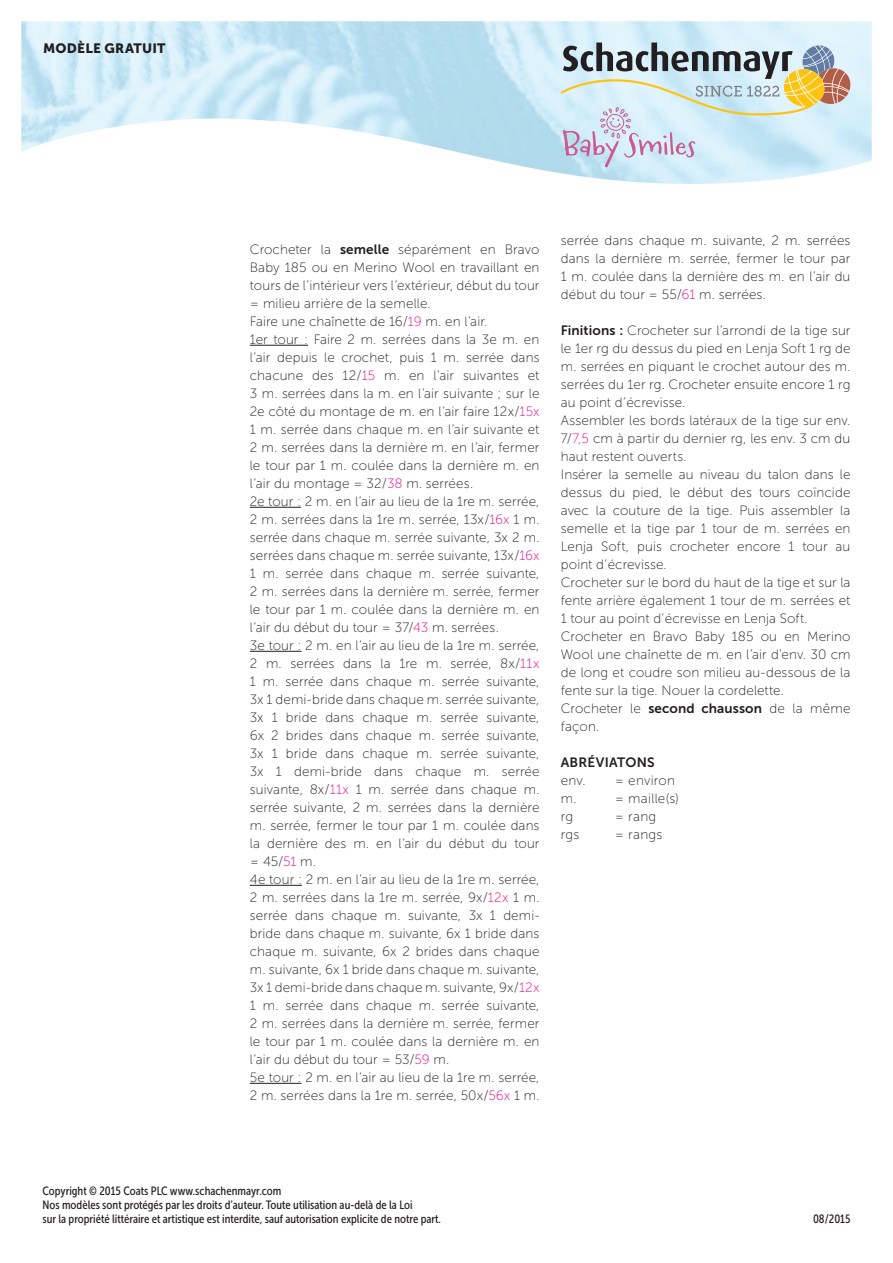
<style>
.page{position:relative;width:893px;height:1263px;background:#fff}
.page>*{position:absolute;margin:0;border:0;box-sizing:border-box;transform-origin:0 0}
.t1{font:13.5px/18px "Museo Sans 100";letter-spacing:.01em;color:#231f20}
.t2{font:13.5px "Museo Sans 900";letter-spacing:.02em;color:#231f20}
.t3{font:13.5px "Museo Sans 700";letter-spacing:.02em;color:#231f20}
.t4{font:12px/14.4px "Museo Sans Cond 500";color:#231f20}
.s1{font-family:"Museo Sans 700"}
.s2{color:#ed028c}
</style>
<div class="page">
<img style="left:21px;top:21px;width:851px;height:163px">
<svg style="left:561px;top:43px;width:289px;height:124px;background:#c4d2d6"></svg>
<hr style="left:250px;top:345px;width:58px;height:1px;background:#231f20">
<hr style="left:250px;top:507px;width:51px;height:1px;background:#231f20">
<hr style="left:250px;top:651px;width:52px;height:1px;background:#231f20">
<hr style="left:250px;top:885px;width:52px;height:1px;background:#231f20">
<hr style="left:250px;top:1083px;width:52px;height:1px;background:#231f20">
<p class="t2" style="left:43px;top:40px;width:124px">MODÈLE GRATUIT</p>
<p class="t1" style="left:250px;top:240px;width:291px">Crocheter la <span class="s1">semelle</span> séparément en Bravo Baby 185 ou en Merino Wool en travaillant en tours de l’intérieur vers l’extérieur, début du tour = milieu arrière de la semelle.<br>Faire une chaînette de 16/<span class="s2">19</span> m. en l’air.<br>1er tour : Faire 2 m. serrées dans la 3e m. en l’air depuis le crochet, puis 1 m. serrée dans chacune des 12/<span class="s2">15</span> m. en l’air suivantes et 3 m. serrées dans la m. en l’air suivante ; sur le 2e côté du montage de m. en l’air faire 12x/<span class="s2">15x </span>1 m. serrée dans chaque m. en l’air suivante et 2 m. serrées dans la dernière m. en l’air, fermer le tour par 1 m. coulée dans la dernière m. en l’air du montage = 32/<span class="s2">38</span> m. serrées.<br>2e tour : 2 m. en l’air au lieu de la 1re m. serrée, 2 m. serrées dans la 1re m. serrée, 13x/<span class="s2">16x</span> 1 m. serrée dans chaque m. serrée suivante, 3x 2 m. serrées dans chaque m. serrée suivante, 13x/<span class="s2">16x </span>1 m. serrée dans chaque m. serrée suivante, 2 m. serrées dans la dernière m. serrée, fermer le tour par 1 m. coulée dans la dernière m. en l’air du début du tour = 37/<span class="s2">43</span> m. serrées.<br>3e tour : 2 m. en l’air au lieu de la 1re m. serrée, 2 m. serrées dans la 1re m. serrée, 8x/<span class="s2">11x </span>1 m. serrée dans chaque m. serrée suivante, 3x 1 demi-bride dans chaque m. serrée suivante, 3x 1 bride dans chaque m. serrée suivante, 6x 2 brides dans chaque m. serrée suivante, 3x 1 bride dans chaque m. serrée suivante, 3x 1 demi-bride dans chaque m. serrée suivante, 8x/<span class="s2">11x</span> 1 m. serrée dans chaque m. serrée suivante, 2 m. serrées dans la dernière m. serrée, fermer le tour par 1 m. coulée dans la dernière des m. en l’air du début du tour = 45/<span class="s2">51</span> m.<br>4e tour : 2 m. en l’air au lieu de la 1re m. serrée, 2 m. serrées dans la 1re m. serrée, 9x/<span class="s2">12x</span> 1 m. serrée dans chaque m. suivante, 3x 1 demi&shy;bride dans chaque m. suivante, 6x 1 bride dans chaque m. suivante, 6x 2 brides dans chaque m. suivante, 6x 1 bride dans chaque m. suivante, 3x 1 demi-bride dans chaque m. suivante, 9x/<span class="s2">12x </span>1 m. serrée dans chaque m. serrée suivante, 2 m. serrées dans la dernière m. serrée, fermer le tour par 1 m. coulée dans la dernière m. en l’air du début du tour = 53/<span class="s2">59</span> m.<br>5e tour : 2 m. en l’air au lieu de la 1re m. serrée, 2 m. serrées dans la 1re m. serrée, 50x/<span class="s2">56x</span> 1 m.</p>
<p class="t1" style="left:561px;top:232px;width:291px;text-align:justify">serrée dans chaque m. suivante, 2 m. serrées dans la dernière m. serrée, fermer le tour par 1 m. coulée dans la dernière des m. en l’air du début du tour = 55/<span class="s2">61</span> m. serrées.</p>
<p class="t1" style="left:561px;top:322px;width:291px"><span class="s1">Finitions :</span> Crocheter sur l’arrondi de la tige sur le 1er rg du dessus du pied en Lenja Soft 1 rg de m. serrées en piquant le crochet autour des m. serrées du 1er rg. Crocheter ensuite encore 1 rg au point d’écrevisse.<br>Assembler les bords latéraux de la tige sur env.<br>7/<span class="s2">7,5</span> cm à partir du dernier rg, les env. 3 cm du haut restent ouverts.<br>Insérer la semelle au niveau du talon dans le dessus du pied, le début des tours coïncide avec la couture de la tige. Puis assembler la semelle et la tige par 1 tour de m. serrées en Lenja Soft, puis crocheter encore 1 tour au point d’écrevisse.<br>Crocheter sur le bord du haut de la tige et sur la fente arrière également 1 tour de m. serrées et 1 tour au point d’écrevisse en Lenja Soft.<br>Crocheter en Bravo Baby 185 ou en Merino Wool une chaînette de m. en l’air d’env. 30 cm de long et coudre son milieu au-dessous de la fente sur la tige. Nouer la cordelette.<br>Crocheter le <span class="s1">second chausson</span> de la même façon.</p>
<p class="t3" style="left:561px;top:755px;width:95px">ABRÉVIATONS</p>
<p class="t1" style="left:561px;top:772px;width:26px">env.</p>
<p class="t1" style="left:615px;top:772px;width:62px">= environ</p>
<p class="t1" style="left:561px;top:790px;width:17px">m.</p>
<p class="t1" style="left:615px;top:790px;width:66px">= maille(s)</p>
<p class="t1" style="left:561px;top:808px;width:14px">rg</p>
<p class="t1" style="left:615px;top:808px;width:43px">= rang</p>
<p class="t1" style="left:561px;top:826px;width:20px">rgs</p>
<p class="t1" style="left:615px;top:826px;width:49px">= rangs</p>
<p class="t4" style="left:43px;top:1183px;width:400px">Copyright © 2015 Coats PLC www.schachenmayr.com<br>Nos modèles sont protégés par les droits d’auteur. Toute utilisation au-delà de la Loi<br>sur la propriété littéraire et artistique est interdite, sauf autorisation explicite de notre part.</p>
<p class="t4" style="left:813px;top:1212px;width:39px">08/2015</p>
</div>
